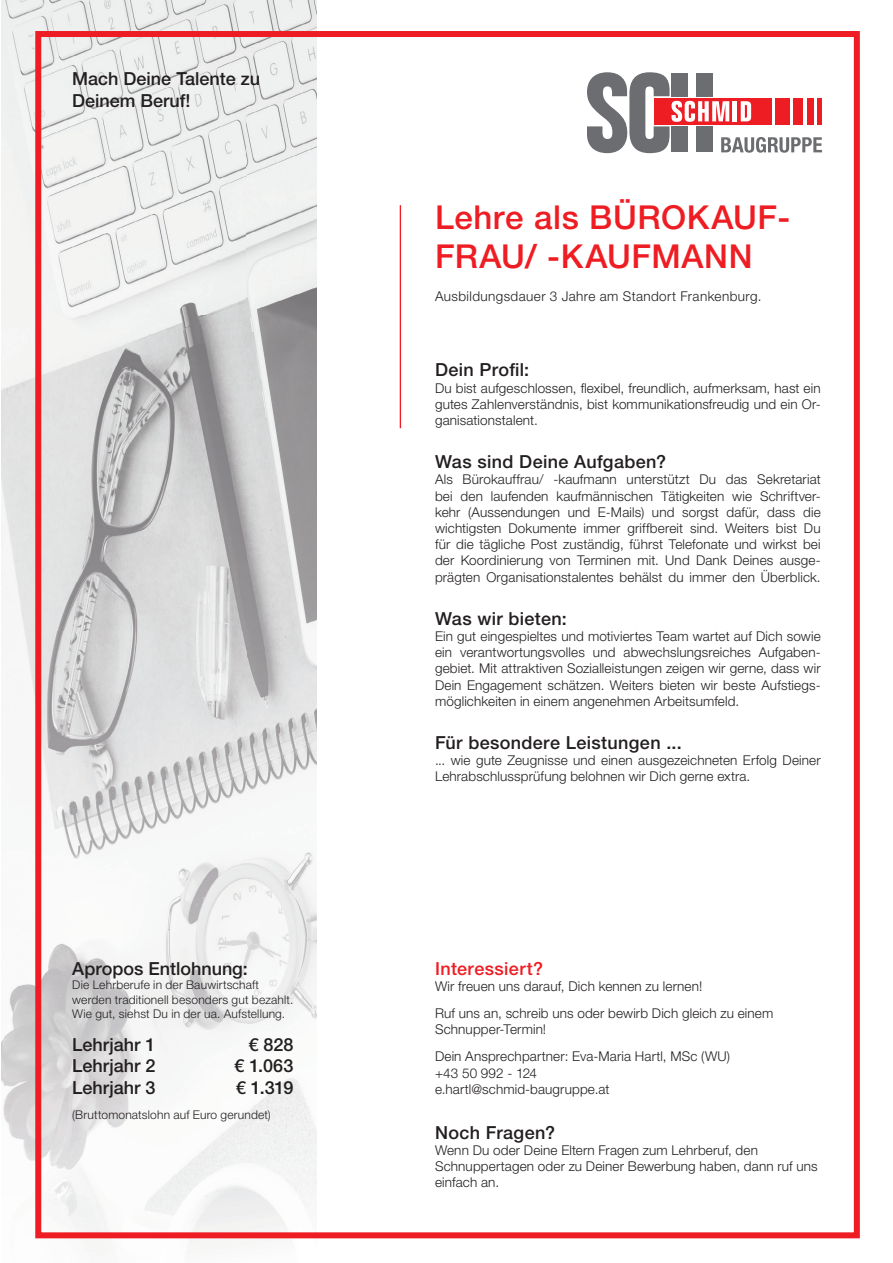
<style>
.page{position:relative;width:893px;height:1263px;background:#fff}
.page>*{position:absolute;margin:0;border:0;box-sizing:border-box;transform-origin:0 0}
.t1{font:500 33px/39.6px "Helvetica Neue LT Pro";letter-spacing:.015em;color:#ee1d23}
.t2{font:500 18px/21.6px "Helvetica Neue LT Pro";letter-spacing:.005em;color:#231f20}
.t3{font:500 18px "Helvetica Neue LT Pro";letter-spacing:.02em;color:#ee1d23}
.t4{font:300 13.5px/16.2px "Helvetica Neue LT Pro";letter-spacing:.01em;color:#231f20}
.t5{font:300 13.5px "Helvetica Neue LT Pro";letter-spacing:.03em;color:#231f20}
.t6{font:300 12px/14.4px "Helvetica Neue LT Pro";letter-spacing:.015em;color:#231f20}
</style>
<div class="page">
<img style="left:1px;top:0;width:316px;height:1251px">
<svg style="left:587px;top:72px;width:235px;height:81px"></svg>
<div style="left:35px;top:31px;width:825px;height:1207px;border:6px solid #ee1d23"></div>
<hr style="left:400px;top:205px;width:1px;height:223px;background:#ee1d23">
<h2 class="t2" style="left:72px;top:68px;width:189px">Mach Deine Talente zu<br>Deinem Beruf!</h2>
<h2 class="t2" style="left:72px;top:957px;width:177px">Apropos Entlohnung:</h2>
<p class="t6" style="left:72px;top:978px;width:223px">Die Lehrberufe in der Bauwirtschaft werden traditionell besonders gut bezahlt.<br>Wie gut, siehst Du in der ua. Aufstellung.</p>
<h2 class="t2" style="left:72px;top:1033px;width:85px">Lehrjahr 1</h2>
<h2 class="t2" style="left:248px;top:1033px;width:46px">€ 828</h2>
<h2 class="t2" style="left:72px;top:1055px;width:85px">Lehrjahr 2</h2>
<h2 class="t2" style="left:234px;top:1055px;width:61px">€ 1.063</h2>
<h2 class="t2" style="left:72px;top:1076px;width:85px">Lehrjahr 3</h2>
<h2 class="t2" style="left:236px;top:1076px;width:59px">€ 1.319</h2>
<p class="t6" style="left:72px;top:1107px;width:200px">(Bruttomonatslohn auf Euro gerundet)</p>
<h1 class="t1" style="left:435px;top:197px;width:357px">Lehre als BÜROKAUF-<br>FRAU/ -KAUFMANN</h1>
<p class="t5" style="left:435px;top:288px;width:328px">Ausbildungsdauer 3 Jahre am Standort Frankenburg.</p>
<h2 class="t2" style="left:435px;top:359px;width:96px">Dein Profil:</h2>
<p class="t4" style="left:435px;top:379px;width:387px;text-align:justify">Du bist aufgeschlossen, flexibel, freundlich, aufmerksam, hast ein gutes Zahlenverständnis, bist kommunikationsfreudig und ein Or&shy;ganisationstalent.</p>
<h2 class="t2" style="left:435px;top:451px;width:233px">Was sind Deine Aufgaben?</h2>
<p class="t4" style="left:435px;top:471px;width:387px;text-align:justify">Als Bürokauffrau/ -kaufmann unterstützt Du das Sekretariat bei den laufenden kaufmännischen Tätigkeiten wie Schriftver&shy;kehr (Aussendungen und E-Mails) und sorgst dafür, dass die wichtigsten Dokumente immer griffbereit sind. Weiters bist Du für die tägliche Post zuständig, führst Telefonate und wirkst bei der Koordinierung von Terminen mit. Und Dank Deines ausge&shy;prägten Organisationstalentes behälst du immer den Überblick.</p>
<h2 class="t2" style="left:435px;top:607px;width:133px">Was wir bieten:</h2>
<p class="t4" style="left:435px;top:628px;width:387px;text-align:justify">Ein gut eingespieltes und motiviertes Team wartet auf Dich sowie ein verantwortungsvolles und abwechslungsreiches Aufgaben&shy;gebiet. Mit attraktiven Sozialleistungen zeigen wir gerne, dass wir Dein Engagement schätzen. Weiters bieten wir beste Aufstiegs&shy;möglichkeiten in einem angenehmen Arbeitsumfeld.</p>
<h2 class="t2" style="left:435px;top:732px;width:248px">Für besondere Leistungen ...</h2>
<p class="t4" style="left:435px;top:752px;width:387px">... wie gute Zeugnisse und einen ausgezeichneten Erfolg Deiner<br>Lehrabschlussprüfung belohnen wir Dich gerne extra.</p>
<h2 class="t3" style="left:435px;top:958px;width:110px">Interessiert?</h2>
<p class="t4" style="left:435px;top:972px;width:340px;line-height:27px">Wir freuen uns darauf, Dich kennen zu lernen!<br>Ruf uns an, schreib uns oder bewirb Dich gleich zu einem</p>
<p class="t4" style="left:435px;top:1016px;width:296px;line-height:27px">Schnupper-Termin!<br>Dein Ansprechpartner: Eva-Maria Hartl, MSc (WU)</p>
<p class="t4" style="left:435px;top:1064px;width:176px">+43 50 992 - 124 e.hartl@schmid-baugruppe.at</p>
<h2 class="t2" style="left:435px;top:1121px;width:122px">Noch Fragen?</h2>
<p class="t4" style="left:435px;top:1142px;width:384px">Wenn Du oder Deine Eltern Fragen zum Lehrberuf, den<br>Schnuppertagen oder zu Deiner Bewerbung haben, dann ruf uns einfach an.</p>
</div>
